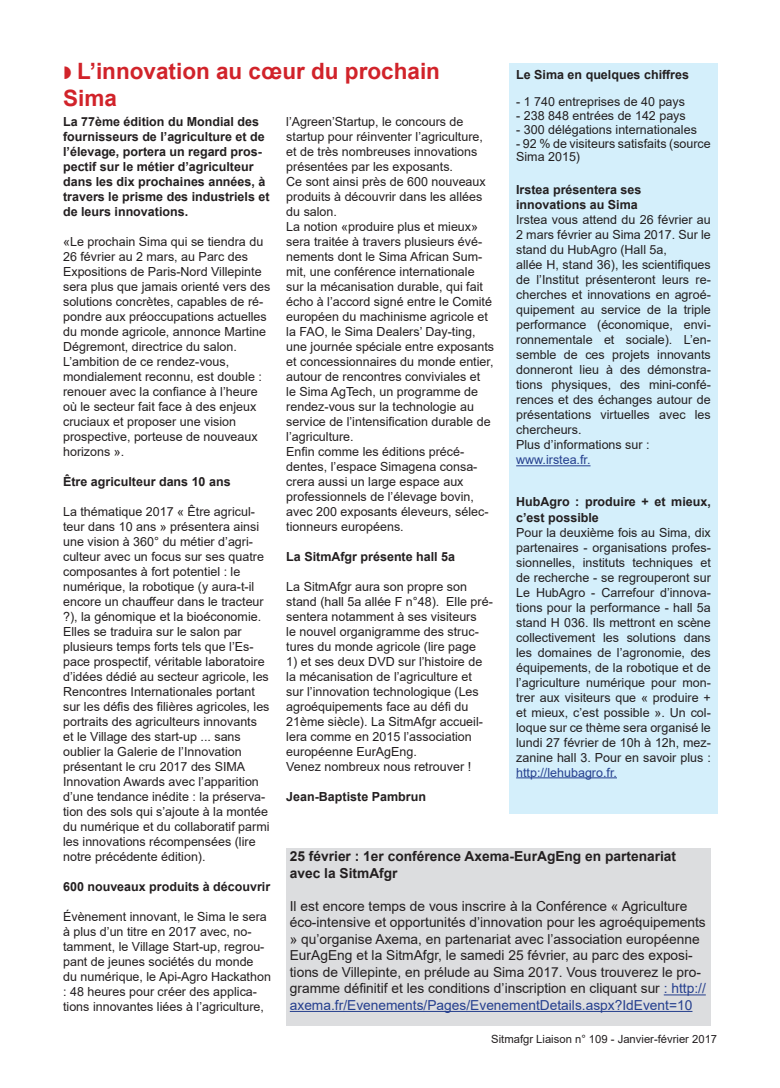
<style>
.page{position:relative;width:780px;height:1088px;background:#fff}
.page>*{position:absolute;margin:0;border:0;box-sizing:border-box;transform-origin:0 0}
.t1{font:700 22.5px/27px "Arial";color:#d1232a}
.t2{font:13.75px/16.5px "Arial";color:#231f20}
.t3{font:700 13.75px/16.5px "Arial";color:#231f20}
.t4{font:12.5px/15px "Arial";color:#231f20}
.t5{font:700 12.5px/15px "Arial";color:#231f20}
.t6{font:12.5px "Arial";color:#253f8e}
.t7{font:11.25px "Arial";color:#231f20}
.s1{color:#253f8e}
</style>
<div class="page">
<div style="left:509px;top:63px;width:209px;height:750px;background:#d4effb"></div>
<hr style="left:516px;top:465px;width:74px;height:1px;background:#253f8e">
<hr style="left:516px;top:777px;width:101px;height:1px;background:#253f8e">
<div style="left:286px;top:848px;width:424px;height:177px;background:#dcdddf"></div>
<hr style="left:663px;top:994px;width:42px;height:1px;background:#253f8e">
<hr style="left:290px;top:1011px;width:402px;height:1px;background:#253f8e">
<h1 class="t1" style="left:63px;top:58px;width:378px;text-indent:14px">L’innovation au cœur du prochain<br>Sima</h1>
<p class="t5" style="left:516px;top:67px;width:174px">Le Sima en quelques chiffres</p>
<p class="t4" style="left:516px;top:94px;width:170px">- 1 740 entreprises de 40 pays</p>
<p class="t4" style="left:516px;top:108px;width:171px">- 238 848 entrées de 142 pays</p>
<p class="t4" style="left:516px;top:122px;width:182px">- 300 délégations internationales</p>
<p class="t4" style="left:516px;top:136px;width:196px;line-height:13.8px">- 92 % de visiteurs satisfaits (source<br>Sima 2015)</p>
<p class="t5" style="left:516px;top:183px;width:127px">Irstea présentera ses innovations au Sima</p>
<p class="t4" style="left:516px;top:212px;width:196px">Irstea vous attend du 26 février au<br>2 mars février au Sima 2017. Sur le stand du HubAgro (Hall 5a,<br>allée H, stand 36), les scientifiques de l’Institut présenteront leurs re&shy;cherches et innovations en agroé&shy;quipement au service de la triple performance (économique, envi&shy;ronnementale et sociale). L’en&shy;semble de ces projets innovants donneront lieu à des démonstra&shy;tions physiques, des mini-confé&shy;rences et des échanges autour de présentations virtuelles avec les chercheurs.<br>Plus d’informations sur :</p>
<p class="t6" style="left:516px;top:451px;width:76px">www.irstea.fr.</p>
<p class="t5" style="left:516px;top:495px;width:196px">HubAgro : produire + et mieux, c’est possible</p>
<p class="t4" style="left:516px;top:524px;width:196px;text-align:justify">Pour la deuxième fois au Sima, dix partenaires - organisations profes&shy;sionnelles, instituts techniques et de recherche - se regrouperont sur Le HubAgro - Carrefour d’innova&shy;tions pour la performance - hall 5a stand H 036. Ils mettront en scène collectivement les solutions dans les domaines de l’agronomie, des équipements, de la robotique et de l’agriculture numérique pour mon&shy;trer aux visiteurs que « produire + et mieux, c’est possible ». Un col&shy;loque sur ce thème sera organisé le lundi 27 février de 10h à 12h, mez&shy;zanine hall 3. Pour en savoir plus :</p>
<p class="t6" style="left:516px;top:763px;width:102px">http://lehubagro.fr.</p>
<p class="t5" style="left:63px;top:114px;width:208px">La 77ème édition du Mondial des fournisseurs de l’agriculture et de l’élevage, portera un regard pros&shy;pectif sur le métier d’agriculteur dans les dix prochaines années, à travers le prisme des industriels et de leurs innovations.</p>
<p class="t4" style="left:63px;top:234px;width:209px">«Le prochain Sima qui se tiendra du 26 février au 2 mars, au Parc des Expositions de Paris-Nord Villepinte sera plus que jamais orienté vers des solutions concrètes, capables de ré&shy;pondre aux préoccupations actuelles du monde agricole, annonce Martine Dégremont, directrice du salon.<br>L’ambition de ce rendez-vous, mondialement reconnu, est double : renouer avec la confiance à l’heure où le secteur fait face à des enjeux cruciaux et proposer une vision prospective, porteuse de nouveaux horizons ».</p>
<p class="t5" style="left:63px;top:474px;width:169px">Être agriculteur dans 10 ans</p>
<p class="t4" style="left:63px;top:504px;width:208px">La thématique 2017 « Être agricul&shy;teur dans 10 ans » présentera ainsi une vision à 360° du métier d’agri&shy;culteur avec un focus sur ses quatre composantes à fort potentiel : le numérique, la robotique (y aura-t-il encore un chauffeur dans le tracteur ?), la génomique et la bioéconomie.<br>Elles se traduira sur le salon par plusieurs temps forts tels que l’Es&shy;pace prospectif, véritable laboratoire d’idées dédié au secteur agricole, les Rencontres Internationales portant sur les défis des filières agricoles, les portraits des agriculteurs innovants et le Village des start-up ... sans oublier la Galerie de l’Innovation présentant le cru 2017 des SIMA Innovation Awards avec l’apparition d’une tendance inédite : la préserva&shy;tion des sols qui s’ajoute à la montée du numérique et du collaboratif parmi les innovations récompensées (lire notre précédente édition).</p>
<p class="t5" style="left:63px;top:879px;width:209px">600 nouveaux produits à découvrir</p>
<p class="t4" style="left:63px;top:909px;width:209px">Évènement innovant, le Sima le sera à plus d’un titre en 2017 avec, no&shy;tamment, le Village Start-up, regrou&shy;pant de jeunes sociétés du monde<br>du numérique, le Api-Agro Hackathon : 48 heures pour créer des applica&shy;tions innovantes liées à l’agriculture,</p>
<p class="t4" style="left:286px;top:114px;width:209px">l’Agreen’Startup, le concours de startup pour réinventer l’agriculture, et de très nombreuses innovations présentées par les exposants.<br>Ce sont ainsi près de 600 nouveaux produits à découvrir dans les allées du salon.<br>La notion «produire plus et mieux» sera traitée à travers plusieurs évé&shy;nements dont le Sima African Sum&shy;mit, une conférence internationale sur la mécanisation durable, qui fait écho à l’accord signé entre le Comité européen du machinisme agricole et la FAO, le Sima Dealers’ Day-ting, une journée spéciale entre exposants et concessionnaires du monde entier, autour de rencontres conviviales et<br>le Sima AgTech, un programme de rendez-vous sur la technologie au service de l’intensification durable de l’agriculture.<br>Enfin comme les éditions précé&shy;dentes, l’espace Simagena consa&shy;crera aussi un large espace aux professionnels de l’élevage bovin, avec 200 exposants éleveurs, sélec&shy;tionneurs européens.</p>
<p class="t5" style="left:286px;top:549px;width:170px">La SitmAfgr présente hall 5a</p>
<p class="t4" style="left:286px;top:579px;width:208px">La SitmAfgr aura son propre son stand (hall 5a allée F n°48). Elle pré&shy;sentera notamment à ses visiteurs<br>le nouvel organigramme des struc&shy;tures du monde agricole (lire page</p>
<p class="t4" style="left:286px;top:654px;width:198px">1) et ses deux DVD sur l’histoire de la mécanisation de l’agriculture et sur l’innovation technologique (Les agroéquipements face au défi du 21ème siècle). La SitmAfgr accueil&shy;lera comme en 2015 l’association européenne EurAgEng.<br>Venez nombreux nous retrouver !</p>
<p class="t5" style="left:286px;top:789px;width:141px">Jean-Baptiste Pambrun</p>
<p class="t3" style="left:290px;top:848px;width:388px">25 février : 1er conférence Axema-EurAgEng en partenariat avec la SitmAfgr</p>
<p class="t2" style="left:290px;top:898px;width:417px">Il est encore temps de vous inscrire à la Conférence « Agriculture éco-intensive et opportunités d’innovation pour les agroéquipements » qu’organise Axema, en partenariat avec l’association européenne EurAgEng et la SitmAfgr, le samedi 25 février, au parc des exposi&shy;tions de Villepinte, en prélude au Sima 2017. Vous trouverez le pro&shy;gramme définitif et les conditions d’inscription en cliquant sur <span class="s1">: http:// axema.fr/Evenements/Pages/EvenementDetails.aspx?IdEvent=10</span></p>
<p class="t7" style="left:491px;top:1031px;width:227px">Sitmafgr Liaison n° 109 - Janvier-février 2017</p>
</div>
